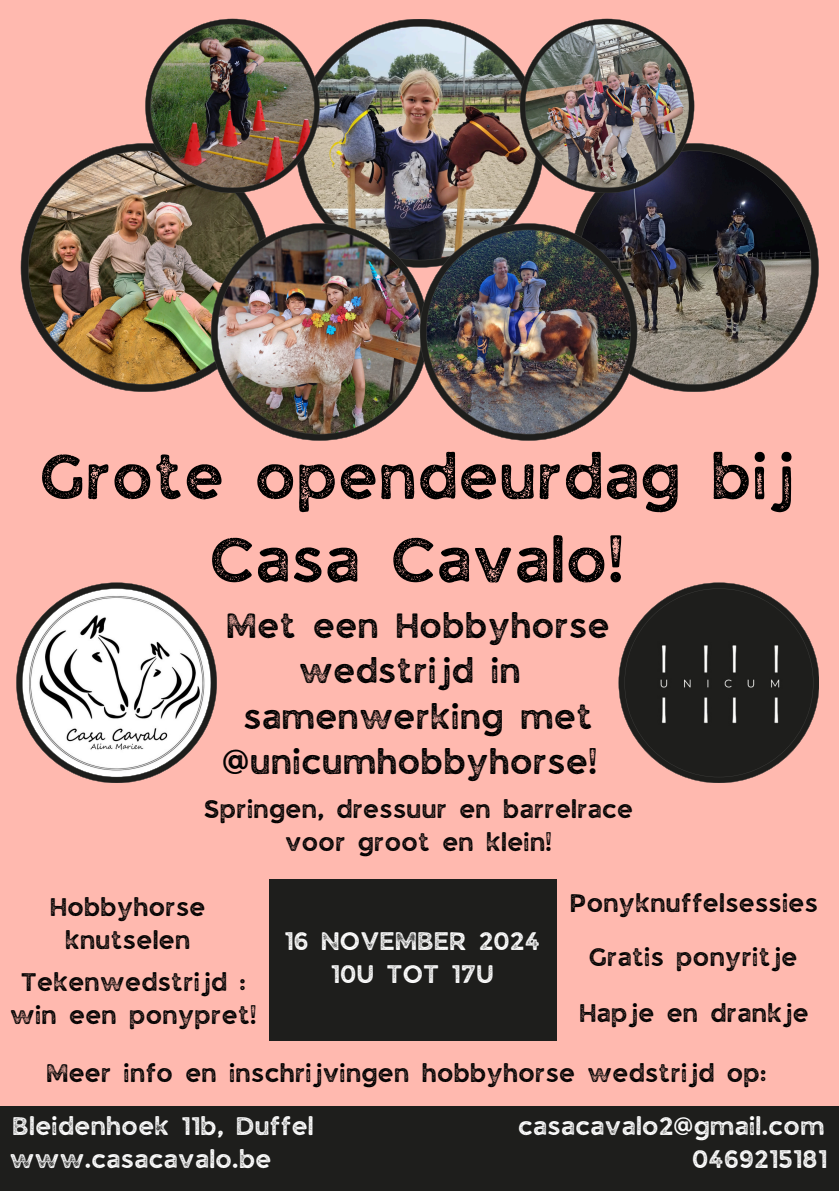
<style>
.page{position:relative;width:839px;height:1191px;background:#fff}
.page>*{position:absolute;margin:0;border:0;box-sizing:border-box;transform-origin:0 0}
.t1{font:60px/83.4px "JA Jaya Giri Sans Rough";color:#000;text-align:center}
.t2{font:33px/45.4px "JA Jaya Giri Sans Rough";color:#000;text-align:center}
.t3{font:24px/33px "JA Jaya Giri Sans Rough";color:#000;text-align:center}
.t4{font:24px/33px "JA Jaya Giri Sans Rough";color:#fff;text-align:center}
</style>
<div class="page">
<div style="left:0;top:0;width:838px;height:1191px;background:#ffb9af"></div>
<svg style="left:618px;top:583px;width:201px;height:200px;fill:#1e1e1c"></svg>
<svg style="left:16px;top:583px;width:201px;height:200px;fill:#fffafa"></svg>
<div style="left:0;top:1107px;width:838px;height:84px;background:#1e1e1c"></div>
<img style="left:305px;top:19px;width:229px;height:204px">
<svg style="left:578px;top:143px;width:240px;height:249px"></svg>
<img style="left:520px;top:19px;width:174px;height:174px">
<img style="left:21px;top:143px;width:241px;height:249px">
<img style="left:145px;top:19px;width:175px;height:174px">
<img style="left:211px;top:223px;width:209px;height:218px">
<img style="left:420px;top:223px;width:217px;height:218px">
<div style="left:270px;top:879px;width:287px;height:162px;background:#1e1e1c"></div>
<p class="t1" style="left:42px;top:440px;width:757px">Grote opendeurdag bij<br>Casa Cavalo!</p>
<p class="t2" style="left:223px;top:606px;width:389px">Met een Hobbyhorse wedstrijd in samenwerking met @unicumhobbyhorse!</p>
<p class="t3" style="left:205px;top:794px;width:431px">Springen, dressuur en barrelrace voor groot en klein!</p>
<p class="t3" style="left:571px;top:889px;width:249px">Ponyknuffelsessies</p>
<p class="t3" style="left:589px;top:943px;width:210px">Gratis ponyritje</p>
<p class="t3" style="left:51px;top:892px;width:157px">Hobbyhorse knutselen</p>
<p class="t4" style="left:285px;top:926px;width:257px">16 NOVEMBER 2024<br>10U TOT 17U</p>
<p class="t3" style="left:11px;top:968px;width:248px">Tekenwedstrijd : win een ponypret!</p>
<h3 class="t3" style="left:580px;top:998px;width:231px">Hapje en drankje</h3>
<p class="t3" style="left:47px;top:1059px;width:722px">Meer info en inschrijvingen hobbyhorse wedstrijd op:</p>
<p class="t4" style="left:14px;top:1112px;width:303px">Bleidenhoek 11b, Duffel</p>
<p class="t4" style="left:519px;top:1112px;width:308px">casacavalo2@gmail.com</p>
<p class="t4" style="left:11px;top:1145px;width:263px">www.casacavalo.be</p>
<p class="t4" style="left:693px;top:1145px;width:137px">0469215181</p>
</div>
